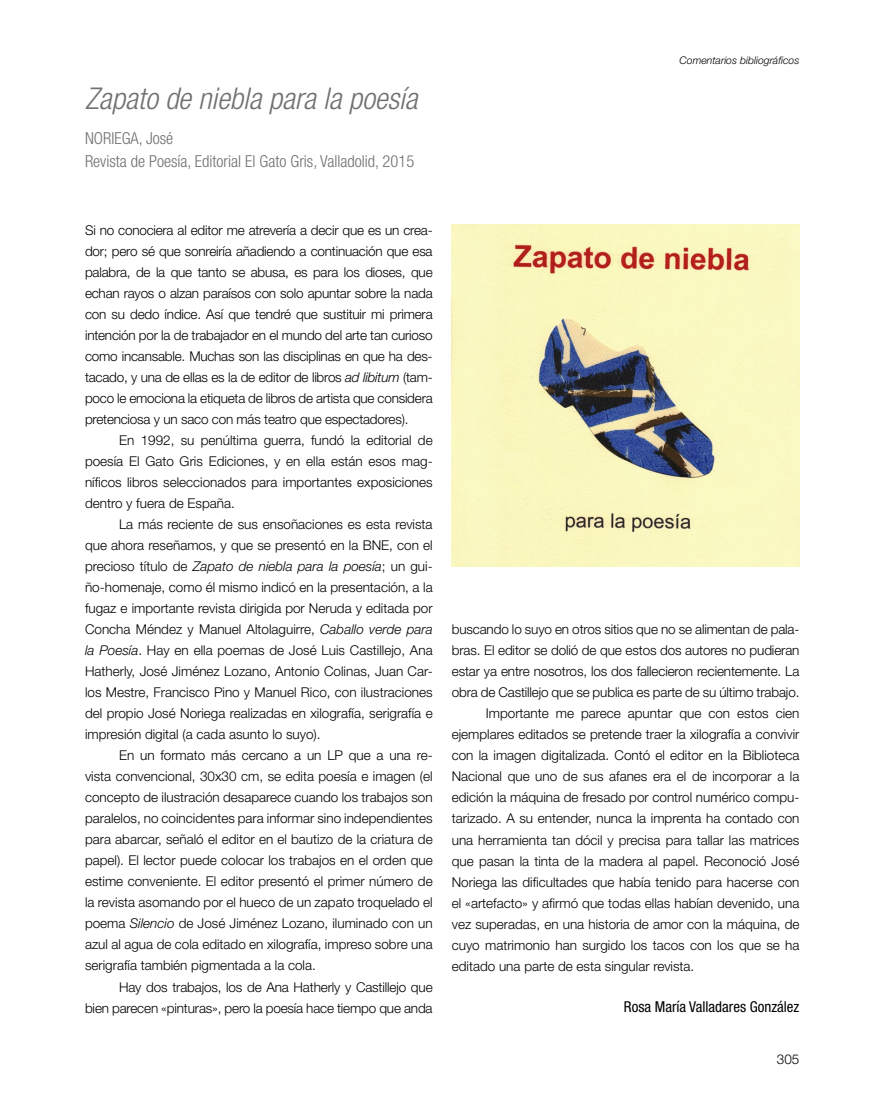
<style>
.page{position:relative;width:893px;height:1106px;background:#fff}
.page>*{position:absolute;margin:0;border:0;box-sizing:border-box;transform-origin:0 0}
.t1{font:italic 300 condensed 30px "Helvetica Neue LT Std";color:#707172}
.t2{font:300 condensed 16.5px/22.5px "Helvetica Neue LT Std";color:#707172}
.t3{font:condensed 15px "Helvetica Neue LT Std";color:#000}
.t4{font:300 13.5px/21px "Helvetica Neue LT Std";color:#000;text-align:justify}
.t5{font:italic 300 10.5px "Helvetica Neue LT Std";color:#000}
.s1{font-style:italic}
</style>
<div class="page">
<img style="left:452px;top:225px;width:347px;height:342px">
<h1 class="t1" style="left:85px;top:81px;width:334px">Zapato de niebla para la poesía</h1>
<p class="t2" style="left:85px;top:127px;width:331px">NORIEGA, José<br>Revista de Poesía, Editorial El Gato Gris, Valladolid, 2015</p>
<p class="t5" style="left:679px;top:54px;width:121px">Comentarios bibliográficos</p>
<p class="t4" style="left:85px;top:219px;width:349px">Si no conociera al editor me atrevería a decir que es un crea&shy;dor; pero sé que sonreiría añadiendo a continuación que esa palabra, de la que tanto se abusa, es para los dioses, que echan rayos o alzan paraísos con solo apuntar sobre la nada con su dedo índice. Así que tendré que sustituir mi primera intención por la de trabajador en el mundo del arte tan curioso como incansable. Muchas son las disciplinas en que ha des&shy;tacado, y una de ellas es la de editor de libros <span class="s1">ad libitum</span> (tam&shy;poco le emociona la etiqueta de libros de artista que considera pretenciosa y un saco con más teatro que espectadores).</p>
<p class="t4" style="left:85px;top:429px;width:349px;text-indent:34px">En 1992, su penúltima guerra, fundó la editorial de poesía El Gato Gris Ediciones, y en ella están esos mag&shy;níficos libros seleccionados para importantes exposiciones dentro y fuera de España.</p>
<p class="t4" style="left:85px;top:513px;width:349px;text-indent:34px">La más reciente de sus ensoñaciones es esta revista que ahora reseñamos, y que se presentó en la BNE, con el precioso título de <span class="s1">Zapato de niebla para la poesía</span>; un gui&shy;ño-homenaje, como él mismo indicó en la presentación, a la fugaz e importante revista dirigida por Neruda y editada por Concha Méndez y Manuel Altolaguirre, <span class="s1">Caballo verde para la Poesía</span>. Hay en ella poemas de José Luis Castillejo, Ana Hatherly, José Jiménez Lozano, Antonio Colinas, Juan Car&shy;los Mestre, Francisco Pino y Manuel Rico, con ilustraciones del propio José Noriega realizadas en xilografía, serigrafía e impresión digital (a cada asunto lo suyo).</p>
<p class="t4" style="left:85px;top:744px;width:349px;text-indent:34px">En un formato más cercano a un LP que a una re&shy;vista convencional, 30x30 cm, se edita poesía e imagen (el concepto de ilustración desaparece cuando los trabajos son paralelos, no coincidentes para informar sino independientes para abarcar, señaló el editor en el bautizo de la criatura de papel). El lector puede colocar los trabajos en el orden que estime conveniente. El editor presentó el primer número de la revista asomando por el hueco de un zapato troquelado el poema <span class="s1">Silencio</span> de José Jiménez Lozano, iluminado con un azul al agua de cola editado en xilografía, impreso sobre una serigrafía también pigmentada a la cola.</p>
<p class="t4" style="left:85px;top:975px;width:349px;text-align:right">Hay dos trabajos, los de Ana Hatherly y Castillejo que<br>bien parecen «pinturas», pero la poesía hace tiempo que anda</p>
<p class="t4" style="left:452px;top:618px;width:349px">buscando lo suyo en otros sitios que no se alimentan de pala-</p>
<p class="t4" style="left:452px;top:639px;width:349px">bras. El editor se dolió de que estos dos autores no pudieran</p>
<p class="t4" style="left:452px;top:661px;width:349px">estar ya entre nosotros, los dos fallecieron recientemente. La</p>
<p class="t4" style="left:452px;top:682px;width:349px">obra de Castillejo que se publica es parte de su último trabajo.</p>
<p class="t4" style="left:486px;top:703px;width:315px">Importante me parece apuntar que con estos cien</p>
<p class="t4" style="left:452px;top:724px;width:349px">ejemplares editados se pretende traer la xilografía a convivir</p>
<p class="t4" style="left:452px;top:745px;width:349px">con la imagen digitalizada. Contó el editor en la Biblioteca</p>
<p class="t4" style="left:452px;top:766px;width:349px">Nacional que uno de sus afanes era el de incorporar a la</p>
<p class="t4" style="left:452px;top:787px;width:349px">edición la máquina de fresado por control numérico compu-</p>
<p class="t4" style="left:452px;top:808px;width:349px">tarizado. A su entender, nunca la imprenta ha contado con</p>
<p class="t4" style="left:452px;top:829px;width:349px">una herramienta tan dócil y precisa para tallar las matrices</p>
<p class="t4" style="left:452px;top:850px;width:349px">que pasan la tinta de la madera al papel. Reconoció José</p>
<p class="t4" style="left:452px;top:871px;width:349px">Noriega las dificultades que había tenido para hacerse con</p>
<p class="t4" style="left:452px;top:892px;width:349px">el «artefacto» y afirmó que todas ellas habían devenido, una</p>
<p class="t4" style="left:452px;top:913px;width:349px">vez superadas, en una historia de amor con la máquina, de</p>
<p class="t4" style="left:452px;top:934px;width:349px">cuyo matrimonio han surgido los tacos con los que se ha</p>
<p class="t4" style="left:452px;top:955px;width:244px">editado una parte de esta singular revista.</p>
<p class="t3" style="left:624px;top:998px;width:177px">Rosa María Valladares González</p>
<p class="t4" style="left:777px;top:1048px;width:24px">305</p>
</div>
